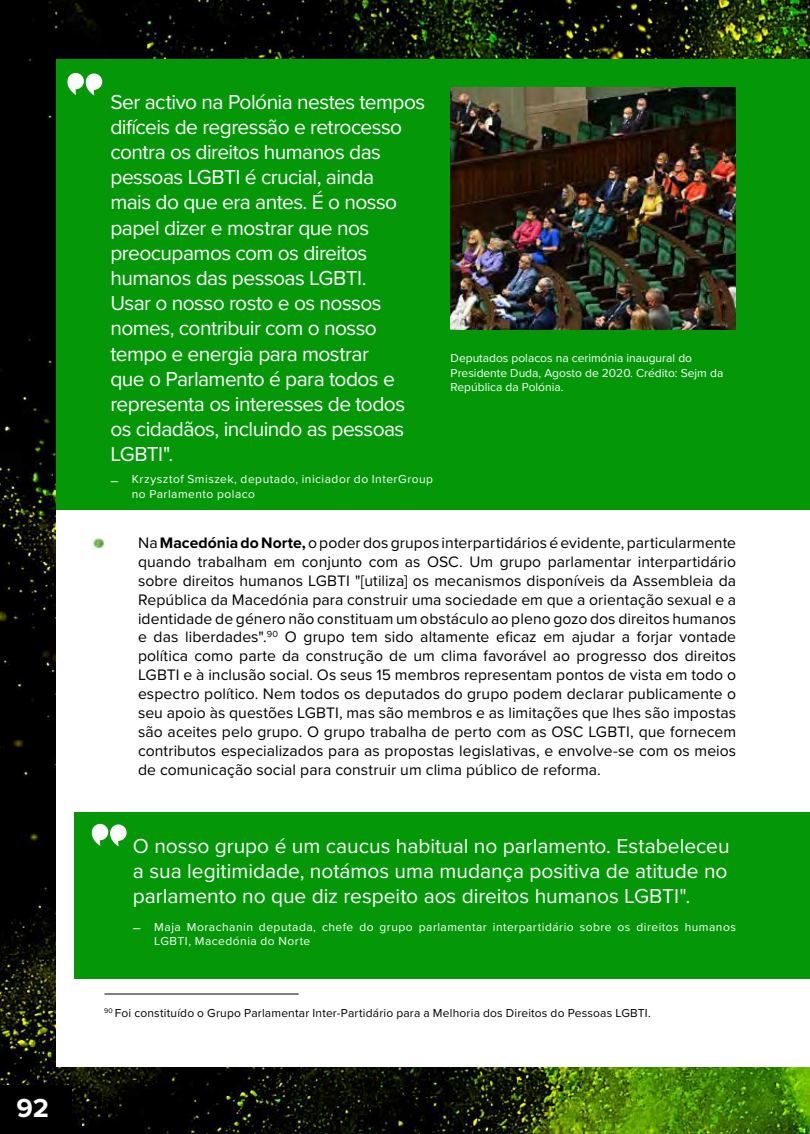
<style>
.page{position:relative;width:810px;height:1134px;background:#fff}
.page>*{position:absolute;margin:0;border:0;box-sizing:border-box;transform-origin:0 0}
.t1{font:700 27px "Proxima Nova";color:#fff}
.t2{font:21px/25.2px "Proxima Nova";letter-spacing:-.025em;color:#fff;text-align:justify}
.t3{font:15.75px/18.9px "Proxima Nova";letter-spacing:.005em;color:#000;text-align:justify}
.t4{font:12px/14.4px "Proxima Nova";letter-spacing:.04em;color:#fff}
.t5{font:12px/14.4px "Proxima Nova";color:#fdffff}
.t6{font:12px "Proxima Nova";letter-spacing:.015em;color:#000101}
.s1{font-size:13.5px}
.s2{font-weight:700}
</style>
<div class="page">
<img style="left:0;top:0;width:810px;height:1134px">
<div style="left:69px;top:59px;width:741px;height:1007px;background:#fff"></div>
<svg style="left:92px;top:537px;width:13px;height:13px"></svg>
<hr style="left:105px;top:994px;width:194px;height:1px;background:#000">
<div style="left:0;top:1085px;width:72px;height:49px;background:#000"></div>
<div style="left:74px;top:813px;width:736px;height:166px;background:#049809"></div>
<svg style="left:92px;top:824px;width:35px;height:22px"></svg>
<div style="left:56px;top:59px;width:754px;height:451px;background:#049809"></div>
<svg style="left:67px;top:73px;width:36px;height:23px"></svg>
<img style="left:451px;top:88px;width:285px;height:241px">
<h1 class="t1" style="left:16px;top:1088px;width:34px">92</h1>
<p class="t2" style="left:110px;top:88px;width:316px;text-align:left">Ser activo na Polónia nestes tempos difíceis de regressão e retrocesso contra os direitos humanos das pessoas LGBTI é crucial, ainda<br>mais do que era antes. É o nosso papel dizer e mostrar que nos preocupamos com os direitos humanos das pessoas LGBTI.<br>Usar o nosso rosto e os nossos nomes, contribuir com o nosso tempo e energia para mostrar<br>que o Parlamento é para todos e representa os interesses de todos os cidadãos, incluindo as pessoas<br>LGBTI".</p>
<p class="t4" style="left:132px;top:472px;width:303px;text-indent:-21px"><span class="s1">–</span> Krzysztof Smiszek, deputado, iniciador do InterGroup no Parlamento polaco</p>
<p class="t5" style="left:451px;top:350px;width:274px">Deputados polacos na cerimónia inaugural do<br>Presidente Duda, Agosto de 2020. Crédito: Sejm da<br>República da Polónia.</p>
<p class="t3" style="left:138px;top:533px;width:600px">Na <span class="s2">Macedónia do Norte,</span> o poder dos grupos interpartidários é evidente, particularmente quando trabalham em conjunto com as OSC. Um grupo parlamentar interpartidário sobre direitos humanos LGBTI "[utiliza] os mecanismos disponíveis da Assembleia da República da Macedónia para construir uma sociedade em que a orientação sexual e a identidade de género não constituam um obstáculo ao pleno gozo dos direitos humanos e das liberdades".<sup>90</sup> O grupo tem sido altamente eficaz em ajudar a forjar vontade política como parte da construção de um clima favorável ao progresso dos direitos LGBTI e à inclusão social. Os seus 15 membros representam pontos de vista em todo o espectro político. Nem todos os deputados do grupo podem declarar publicamente o seu apoio às questões LGBTI, mas são membros e as limitações que lhes são impostas são aceites pelo grupo. O grupo trabalha de perto com as OSC LGBTI, que fornecem contributos especializados para as propostas legislativas, e envolve-se com os meios de comunicação social para construir um clima público de reforma.</p>
<h2 class="t2" style="left:133px;top:832px;width:598px">O nosso grupo é um caucus habitual no parlamento. Estabeleceu a sua legitimidade, notámos uma mudança positiva de atitude no parlamento no que diz respeito aos direitos humanos LGBTI".</h2>
<p class="t4" style="left:154px;top:919px;width:583px;text-indent:-21px"><span class="s1">–</span> Maja Morachanin deputada, chefe do grupo parlamentar interpartidário sobre os direitos humanos<br>LGBTI, Macedónia do Norte</p>
<p class="t6" style="left:104px;top:1004px;width:548px"><sup>90</sup> Foi constituído o Grupo Parlamentar Inter-Partidário para a Melhoria dos Direitos do Pessoas LGBTI.</p>
</div>
